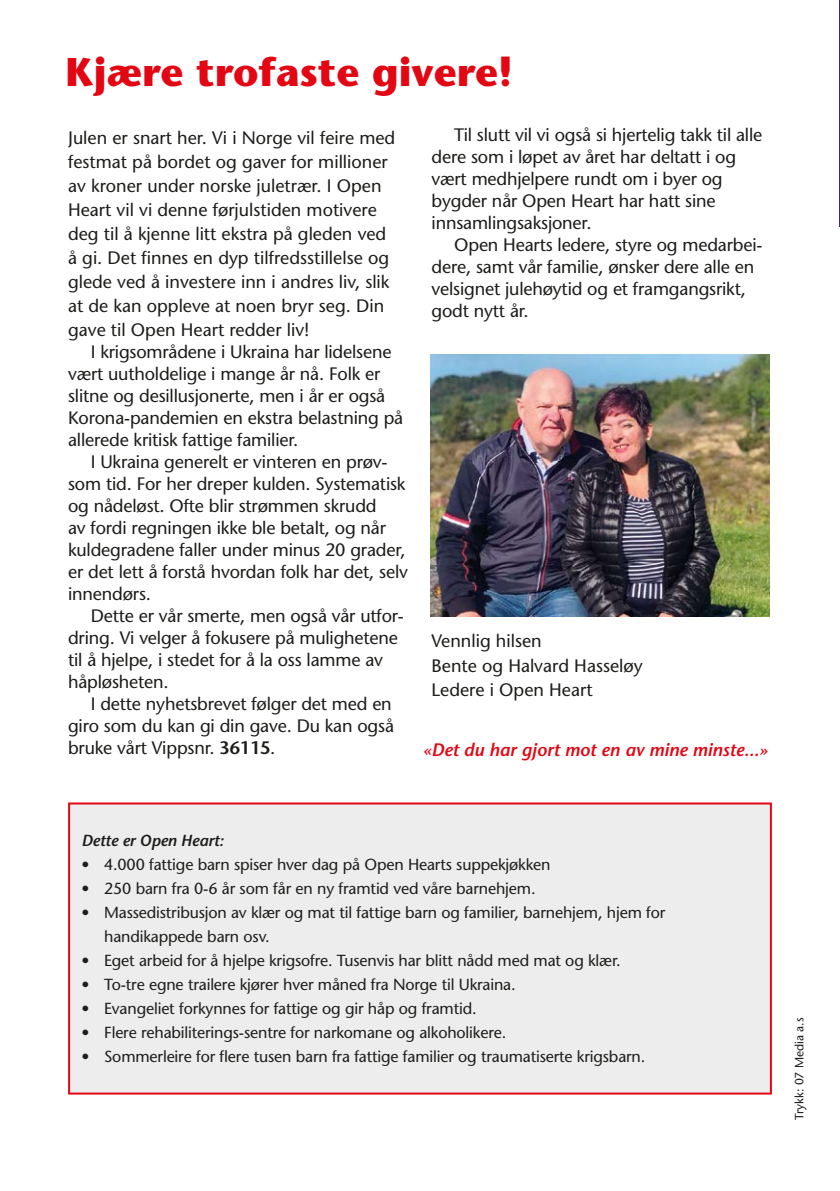
<style>
.page{position:relative;width:840px;height:1191px;background:#fff}
.page>*{position:absolute;margin:0;border:0;box-sizing:border-box;transform-origin:0 0}
.t1{font:700 40px "Stone Sans Std";color:#e30613}
.t2{font:500 18px/22px "Stone Sans Std";letter-spacing:-.01em;color:#1d1d1b}
.t3{font:italic 600 18px "Stone Sans Std";color:#e30613}
.t4{font:500 16px/24px "Stone Sans Std";letter-spacing:-.01em;color:#1d1d1b}
.t5{font:italic 600 16px "Stone Sans Std";letter-spacing:-.01em;color:#1d1d1b}
.t6{font:500 12px "Stone Sans Std";color:#1d1d1b}
.s1{font-weight:600}
</style>
<div class="page">
<hr style="left:839px;top:0;width:1px;height:226px;background:#46287a">
<img style="left:430px;top:355px;width:339px;height:261px">
<div style="left:69px;top:803px;width:701px;height:290px;background:#ededed"></div>
<div style="left:68px;top:802px;width:703px;height:292px;border:2px solid #e30613"></div>
<h1 class="t1" style="left:65px;top:48px;width:448px">Kjære trofaste givere!</h1>
<p class="t2" style="left:68px;top:126px;width:328px;line-height:24px">Julen er snart her. Vi i Norge vil feire med festmat på bordet og gaver for millioner av kroner under norske juletrær. I Open Heart vil vi denne førjulstiden motivere deg til å kjenne litt ekstra på gleden ved å gi. Det finnes en dyp tilfredsstillelse og glede ved å investere inn i andres liv, slik at de kan oppleve at noen bryr seg. Din gave til Open Heart redder liv!</p>
<p class="t2" style="left:68px;top:341px;width:336px;text-indent:23px">I krigsområdene i Ukraina har lidelsene vært uutholdelige i mange år nå. Folk er slitne og desillusjonerte, men i år er også Korona-pandemien en ekstra belastning på allerede kritisk fattige familier.</p>
<p class="t2" style="left:68px;top:451px;width:341px;text-indent:23px">I Ukraina generelt er vinteren en prøv&shy;som tid. For her dreper kulden. Systematisk og nådeløst. Ofte blir strømmen skrudd<br>av fordi regningen ikke ble betalt, og når kuldegradene faller under minus 20 grader, er det lett å forstå hvordan folk har det, selv innendørs.</p>
<p class="t2" style="left:68px;top:605px;width:337px;text-indent:23px">Dette er vår smerte, men også vår utfor&shy;dring. Vi velger å fokusere på mulighetene til å hjelpe, i stedet for å la oss lamme av håpløsheten.</p>
<p class="t2" style="left:68px;top:693px;width:327px;text-indent:23px">I dette nyhetsbrevet følger det med en giro som du kan gi din gave. Du kan også bruke vårt Vippsnr. <span class="s1">36115</span>.</p>
<p class="t2" style="left:431px;top:123px;width:332px;text-indent:23px">Til slutt vil vi også si hjertelig takk til alle dere som i løpet av året har deltatt i og vært medhjelpere rundt om i byer og bygder når Open Heart har hatt sine innsamlingsaksjoner.</p>
<p class="t2" style="left:431px;top:233px;width:332px;text-indent:23px">Open Hearts ledere, styre og medarbei&shy;dere, samt vår familie, ønsker dere alle en velsignet julehøytid og et framgangsrikt, godt nytt år.</p>
<p class="t2" style="left:431px;top:628px;width:212px;line-height:24.6px">Vennlig hilsen<br>Bente og Halvard Hasseløy<br>Ledere i Open Heart</p>
<p class="t3" style="left:422px;top:739px;width:347px">«Det du har gjort mot en av mine minste...»</p>
<p class="t5" style="left:81px;top:831px;width:144px">Dette er Open Heart:</p>
<p class="t4" style="left:81px;top:853px;width:470px">• 4.000 fattige barn spiser hver dag på Open Hearts suppekjøkken</p>
<p class="t4" style="left:81px;top:877px;width:455px">• 250 barn fra 0-6 år som får en ny framtid ved våre barnehjem.</p>
<p class="t4" style="left:104px;top:901px;width:562px;text-indent:-23px">• Massedistribusjon av klær og mat til fattige barn og familier, barnehjem, hjem for handikappede barn osv.</p>
<p class="t4" style="left:81px;top:949px;width:540px">• Eget arbeid for å hjelpe krigsofre. Tusenvis har blitt nådd med mat og klær.</p>
<p class="t4" style="left:81px;top:973px;width:435px">• To-tre egne trailere kjører hver måned fra Norge til Ukraina.</p>
<p class="t4" style="left:81px;top:997px;width:396px">• Evangeliet forkynnes for fattige og gir håp og framtid.</p>
<p class="t4" style="left:81px;top:1021px;width:426px">• Flere rehabiliterings-sentre for narkomane og alkoholikere.</p>
<p class="t4" style="left:81px;top:1045px;width:565px">• Sommerleire for flere tusen barn fra fattige familier og traumatiserte krigsbarn.</p>
<p class="t6" style="left:791px;top:1119px;width:104px;rotate:-90deg">Trykk: 07 Media a.s</p>
</div>
